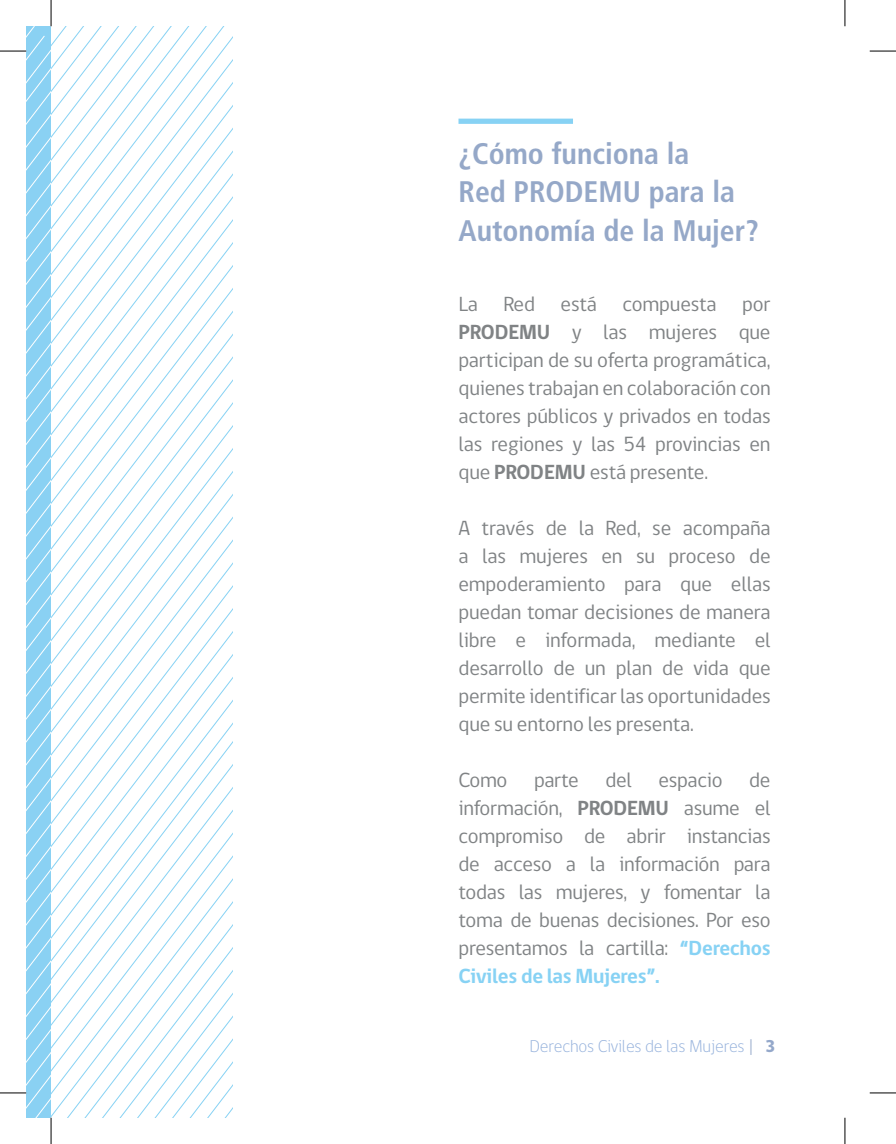
<style>
.page{position:relative;width:896px;height:1144px;background:#fff}
.page>*{position:absolute;margin:0;border:0;box-sizing:border-box;transform-origin:0 0}
.t1{font:700 condensed 29.75px/38.5px "Frutiger";color:#95a8c8}
.t2{font:21px/28px "gob CL";letter-spacing:-.01em;color:#808385;text-align:justify}
.t3{font:300 17.5px "gob CL";letter-spacing:-.01em;color:#96b2dc}
.s1{font-weight:700}
.s2{font-weight:700;color:#87d2f4}
.s3{font-weight:800;color:#94a8ca}
</style>
<div class="page">
<svg style="left:57px;top:60px;width:175px;height:1043px"></svg>
<div style="left:458px;top:119px;width:115px;height:5px;background:#87d2f4"></div>
<svg style="left:870px;top:51px;width:26px;height:1px"></svg>
<svg style="left:870px;top:1092px;width:26px;height:1px"></svg>
<svg style="left:0;top:0;width:57px;height:1144px"></svg>
<svg style="left:844px;top:0;width:1px;height:26px"></svg>
<svg style="left:844px;top:1118px;width:1px;height:26px"></svg>
<h1 class="t1" style="left:458px;top:134px;width:302px">¿Cómo funciona la<br>Red PRODEMU para la<br>Autonomía de la Mujer?</h1>
<p class="t2" style="left:458px;top:290px;width:314px">La Red está compuesta por <span class="s1">PRODEMU</span> y las mujeres que participan de su oferta programática, quienes trabajan en colaboración con actores públicos y privados en todas las regiones y las 54 provincias en que <span class="s1">PRODEMU</span> está presente.</p>
<p class="t2" style="left:458px;top:514px;width:314px">A través de la Red, se acompaña a las mujeres en su proceso de empoderamiento para que ellas puedan tomar decisiones de manera libre e informada, mediante el desarrollo de un plan de vida que permite identificar las oportunidades que su entorno les presenta.</p>
<p class="t2" style="left:458px;top:766px;width:50px">Como</p>
<p class="t2" style="left:534px;top:766px;width:46px">parte</p>
<p class="t2" style="left:605px;top:766px;width:28px">del</p>
<p class="t2" style="left:658px;top:766px;width:65px">espacio</p>
<p class="t2" style="left:458px;top:766px;width:314px;text-indent:291px">de información, <span class="s1">PRODEMU</span> asume el compromiso de abrir instancias de acceso a la información para todas las mujeres, y fomentar la toma de buenas decisiones. Por eso presentamos la cartilla: <span class="s2">“Derechos Civiles de las Mujeres”.</span></p>
<p class="t3" style="left:530px;top:1034px;width:247px">Derechos Civiles de las Mujeres <span class="s3">| 3</span></p>
</div>
